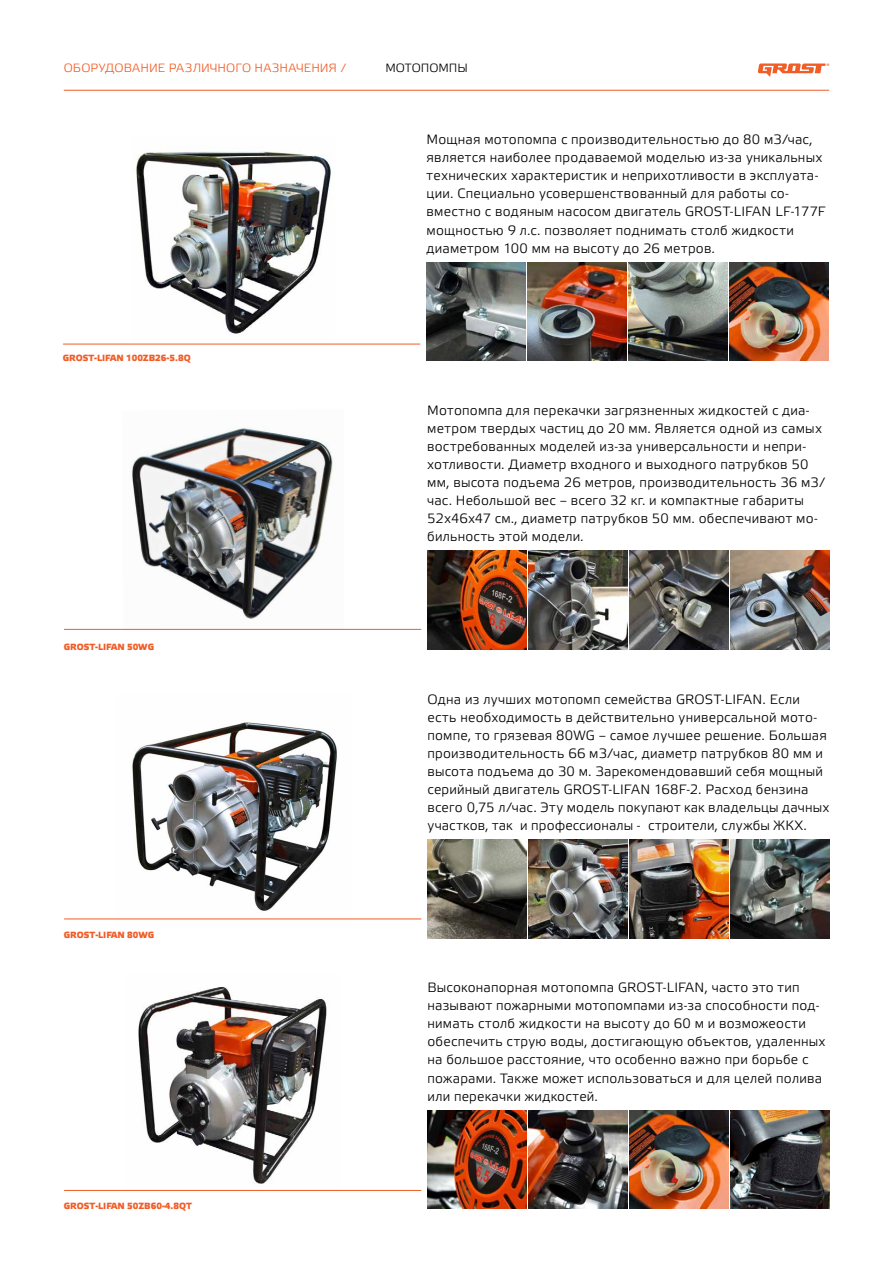
<style>
.page{position:relative;width:893px;height:1263px;background:#fff}
.page>*{position:absolute;margin:0;border:0;box-sizing:border-box;transform-origin:0 0}
.t1{font:300 13.5px/18px "Etelka";letter-spacing:.015em;color:#000}
.t2{font:300 12px "Etelka";letter-spacing:.01em;color:#f15d27}
.t3{font:300 12px "Etelka";color:#000}
.t4{font:500 9px "Etelka";color:#f15d27}
</style>
<div class="page">
<hr style="left:64px;top:90px;width:765px;height:1px;background:#f15d27">
<svg style="left:758px;top:63px;width:71px;height:14px"></svg>
<img style="left:122px;top:428px;width:222px;height:201px">
<img style="left:528px;top:550px;width:99px;height:99px">
<img style="left:427px;top:550px;width:99px;height:99px">
<img style="left:730px;top:550px;width:99px;height:99px">
<img style="left:629px;top:550px;width:99px;height:99px">
<hr style="left:64px;top:629px;width:357px;height:1px;background:#f15d27">
<img style="left:136px;top:146px;width:195px;height:188px">
<img style="left:126px;top:987px;width:215px;height:203px">
<img style="left:117px;top:722px;width:233px;height:198px">
<img style="left:529px;top:1110px;width:98px;height:99px">
<img style="left:529px;top:840px;width:98px;height:98px">
<img style="left:528px;top:262px;width:98px;height:99px">
<img style="left:427px;top:1110px;width:99px;height:99px">
<img style="left:427px;top:840px;width:99px;height:98px">
<img style="left:427px;top:262px;width:98px;height:99px">
<img style="left:731px;top:1110px;width:98px;height:99px">
<img style="left:731px;top:840px;width:98px;height:98px">
<img style="left:730px;top:262px;width:98px;height:99px">
<img style="left:630px;top:1110px;width:98px;height:99px">
<img style="left:630px;top:840px;width:98px;height:98px">
<img style="left:629px;top:262px;width:98px;height:99px">
<hr style="left:63px;top:344px;width:357px;height:1px;background:#f15d27">
<hr style="left:64px;top:1190px;width:357px;height:1px;background:#f15d27">
<hr style="left:64px;top:918px;width:357px;height:1px;background:#f15d27">
<p class="t2" style="left:64px;top:61px;width:283px">ОБОРУДОВАНИЕ РАЗЛИЧНОГО НАЗНАЧЕНИЯ /</p>
<p class="t4" style="left:63px;top:352px;width:129px">GROST-LIFAN 100ZB26-5.8Q</p>
<p class="t4" style="left:64px;top:641px;width:92px">GROST-LIFAN 50WG</p>
<p class="t4" style="left:64px;top:929px;width:92px">GROST-LIFAN 80WG</p>
<p class="t4" style="left:64px;top:1200px;width:130px">GROST-LIFAN 50ZB60-4.8QT</p>
<p class="t3" style="left:385px;top:61px;width:84px">МОТОПОМПЫ</p>
<p class="t1" style="left:427px;top:131px;width:400px">Мощная мотопомпа с производительностью до 80 м3/час, является наиболее продаваемой моделью из-за уникальных технических характеристик и неприхотливости в эксплуата&shy;ции. Специально усовершенствованный для работы со&shy;вместно с водяным насосом двигатель GROST-LIFAN LF-177F мощностью 9 л.с. позволяет поднимать столб жидкости диаметром 100 мм на высоту до 26 метров.</p>
<p class="t1" style="left:427px;top:402px;width:399px">Мотопомпа для перекачки загрязненных жидкостей с диа&shy;метром твердых частиц до 20 мм. Является одной из самых востребованных моделей из-за универсальности и непри&shy;хотливости. Диаметр входного и выходного патрубков 50 мм, высота подъема 26 метров, производительность 36 м3/ час. Небольшой вес – всего 32 кг. и компактные габариты 52х46х47 см., диаметр патрубков 50 мм. обеспечивают мо&shy;бильность этой модели.</p>
<p class="t1" style="left:427px;top:690px;width:403px">Одна из лучших мотопомп семейства GROST-LIFAN. Если есть необходимость в действительно универсальной мото&shy;помпе, то грязевая 80WG – самое лучшее решение. Большая производительность 66 м3/час, диаметр патрубков 80 мм и высота подъема до 30 м. Зарекомендовавший себя мощный серийный двигатель GROST-LIFAN 168F-2. Расход бензина всего 0,75 л/час. Эту модель покупают как владельцы дачных участков, так и профессионалы - строители, службы ЖКХ.</p>
<p class="t1" style="left:427px;top:979px;width:400px">Высоконапорная мотопомпа GROST-LIFAN, часто это тип называют пожарными мотопомпами из-за способности под&shy;нимать столб жидкости на высоту до 60 м и возможеости обеспечить струю воды, достигающую объектов, удаленных на большое расстояние, что особенно важно при борьбе с пожарами. Также может использоваться и для целей полива или перекачки жидкостей.</p>
</div>
